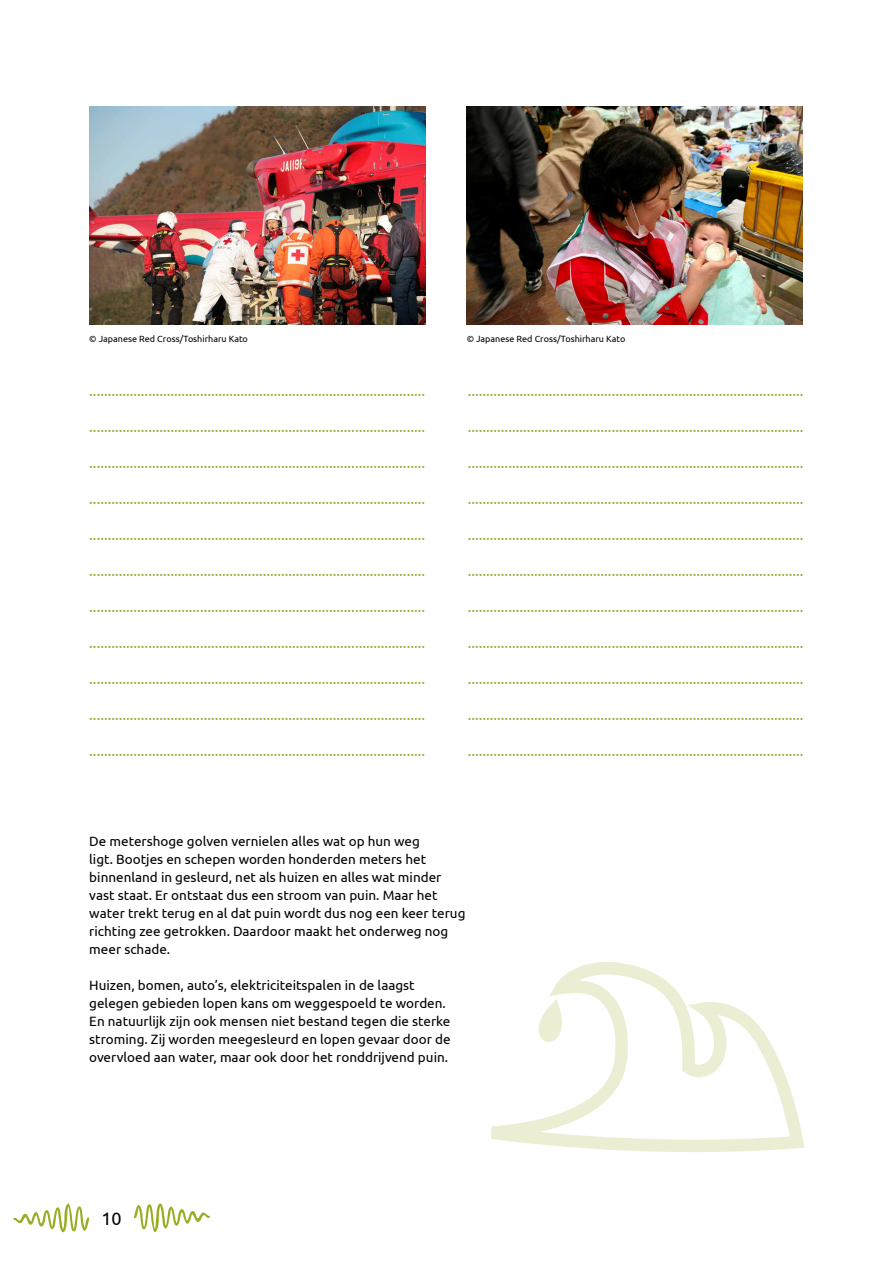
<style>
.page{position:relative;width:893px;height:1263px;background:#fff}
.page>*{position:absolute;margin:0;border:0;box-sizing:border-box;transform-origin:0 0}
.t1{font:18px "Ubuntu";color:#000}
.t2{font:15px "Ubuntu";color:#8caa2e}
.t3{font:13.5px/18px "Ubuntu";color:#000}
.t4{font:9px "Ubuntu";color:#000}
</style>
<div class="page">
<svg style="left:13px;top:1203px;width:77px;height:30px"></svg>
<svg style="left:134px;top:1203px;width:76px;height:30px"></svg>
<svg style="left:491px;top:962px;width:314px;height:190px"></svg>
<img style="left:467px;top:106px;width:336px;height:218px">
<img style="left:89px;top:106px;width:336px;height:218px">
<p class="t4" style="left:89px;top:333px;width:160px">© Japanese Red Cross/Toshirharu Kato</p>
<p class="t4" style="left:467px;top:333px;width:160px">© Japanese Red Cross/Toshirharu Kato</p>
<p class="t2" style="left:89px;top:382px;width:337px">...........................................................................................</p>
<p class="t2" style="left:89px;top:418px;width:337px">...........................................................................................</p>
<p class="t2" style="left:89px;top:454px;width:337px">...........................................................................................</p>
<p class="t2" style="left:89px;top:490px;width:337px">...........................................................................................</p>
<p class="t2" style="left:89px;top:526px;width:337px">...........................................................................................</p>
<p class="t2" style="left:89px;top:562px;width:337px">...........................................................................................</p>
<p class="t2" style="left:89px;top:598px;width:337px">...........................................................................................</p>
<p class="t2" style="left:89px;top:634px;width:337px">...........................................................................................</p>
<p class="t2" style="left:89px;top:670px;width:337px">...........................................................................................</p>
<p class="t2" style="left:89px;top:706px;width:337px">...........................................................................................</p>
<p class="t2" style="left:89px;top:742px;width:337px">...........................................................................................</p>
<p class="t2" style="left:468px;top:382px;width:337px">...........................................................................................</p>
<p class="t2" style="left:468px;top:418px;width:337px">...........................................................................................</p>
<p class="t2" style="left:468px;top:454px;width:337px">...........................................................................................</p>
<p class="t2" style="left:468px;top:490px;width:337px">...........................................................................................</p>
<p class="t2" style="left:468px;top:526px;width:337px">...........................................................................................</p>
<p class="t2" style="left:468px;top:562px;width:337px">...........................................................................................</p>
<p class="t2" style="left:468px;top:598px;width:337px">...........................................................................................</p>
<p class="t2" style="left:468px;top:634px;width:337px">...........................................................................................</p>
<p class="t2" style="left:468px;top:670px;width:337px">...........................................................................................</p>
<p class="t2" style="left:468px;top:706px;width:337px">...........................................................................................</p>
<p class="t2" style="left:468px;top:742px;width:337px">...........................................................................................</p>
<p class="t3" style="left:89px;top:832px;width:378px">De metershoge golven vernielen alles wat op hun weg<br>ligt. Bootjes en schepen worden honderden meters het binnenland in gesleurd, net als huizen en alles wat minder vast staat. Er ontstaat dus een stroom van puin. Maar het water trekt terug en al dat puin wordt dus nog een keer terug richting zee getrokken. Daardoor maakt het onderweg nog meer schade.</p>
<p class="t3" style="left:89px;top:976px;width:363px">Huizen, bomen, auto’s, elektriciteitspalen in de laagst gelegen gebieden lopen kans om weggespoeld te worden.<br>En natuurlijk zijn ook mensen niet bestand tegen die sterke stroming. Zij worden meegesleurd en lopen gevaar door de overvloed aan water, maar ook door het ronddrijvend puin.</p>
<p class="t1" style="left:101px;top:1207px;width:22px">10</p>
</div>
